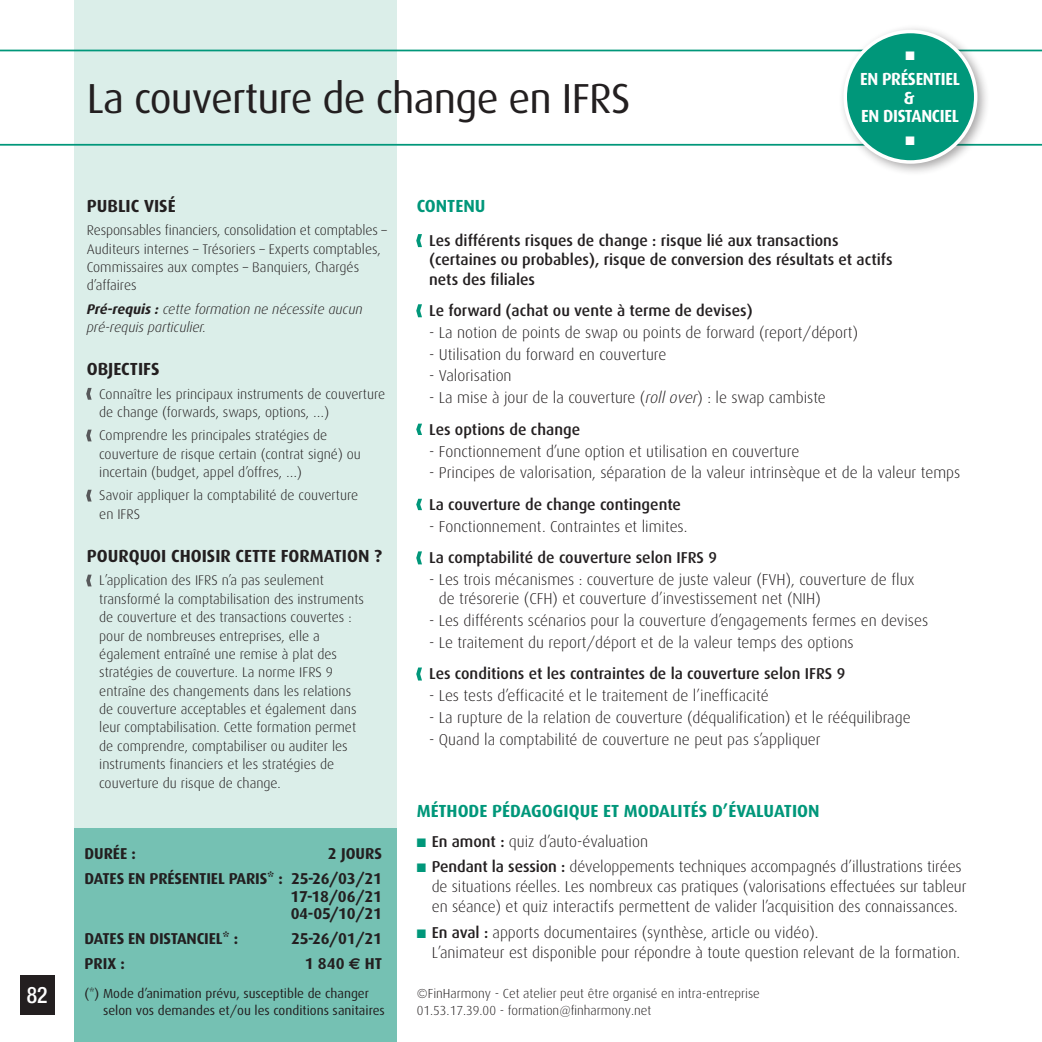
<style>
.page{position:relative;width:1042px;height:1042px;background:#fff}
.page>*{position:absolute;margin:0;border:0;box-sizing:border-box;transform-origin:0 0}
.t1{font:42px "Dax";letter-spacing:-.02em;color:#231f20}
.t2{font:500 condensed 22.75px "Helvetica Neue LT Std";color:#fff;scale:.95 1}
.PUBLIC{font:700 17.5px "Dax";color:#231f20}
.CONTENU{font:700 17.5px "Dax";color:#00977a}
.t3{font:700 17.5px/18.4px "Dax";letter-spacing:-.02em;color:#fff;text-align:center;scale:.95 1}
.Body-CONTENU{font:300 15.75px/19.2px "Dax";color:#231f20}
.Body-METHODE-PEDAG{font:300 15.75px/20.1px "Dax";letter-spacing:-.005em;color:#231f20}
.ss-Titre-CONTENU{font:500 15.75px/19.2px "Dax";color:#231f20}
.DUREE-JOURS{font:700 15.75px/17.5px "Dax";letter-spacing:-.01em;color:#231f20;text-align:justify}
.Body-PUBLIC{font:300 14px/18.4px "Dax";color:#231f20}
.Body-Ital-PUBLIC{font:italic 300 14px/18.4px "Dax";color:#231f20}
.t4{font:300 13.12px/16.6px "Dax";color:#231f20}
.DUREE-JOURS-2{font:13.12px/16.6px "Dax";color:#231f20}
.t5{font:12.25px "Zapf Dingbats Std";color:#fff}
.s1{font-weight:700}
.s2{color:#57585a}
.s3{font-family:"Euro Sans"}
.s4{color:#00977a}
.s5{font-style:italic}
.s6{font-weight:500}
</style>
<div class="page">
<div style="left:20px;top:975px;width:35px;height:39px;background:#231f20"></div>
<div style="left:74px;top:0;width:323px;height:1042px;background:#dbeee9"></div>
<hr style="left:0;top:144px;width:1042px;height:2px;background:#00977a">
<hr style="left:0;top:50px;width:1042px;height:1px;background:#00977a">
<svg style="left:86px;top:387px;width:6px;height:13px"></svg>
<svg style="left:86px;top:429px;width:6px;height:13px"></svg>
<svg style="left:86px;top:489px;width:6px;height:13px"></svg>
<svg style="left:86px;top:574px;width:6px;height:13px"></svg>
<div style="left:74px;top:828px;width:323px;height:214px;background:#75c1b3"></div>
<div style="left:838px;top:24px;width:152px;height:153px;background:#231f20;opacity:.4"></div>
<div style="left:845px;top:32px;width:130px;height:130px;background:#00977a;border-radius:50%"></div>
<div style="left:843px;top:30px;width:134px;height:134px;border:4px solid #fff;border-radius:50%"></div>
<svg style="left:416px;top:234px;width:6px;height:14px"></svg>
<svg style="left:416px;top:304px;width:6px;height:14px"></svg>
<svg style="left:416px;top:423px;width:6px;height:12px"></svg>
<svg style="left:416px;top:498px;width:6px;height:13px"></svg>
<svg style="left:416px;top:551px;width:6px;height:14px"></svg>
<svg style="left:416px;top:667px;width:6px;height:14px"></svg>
<p class="t2" style="left:27px;top:981px;width:23px">82</p>
<p class="t1" style="left:87px;top:75px;width:545px">La couverture de change en IFRS</p>
<p class="t5" style="left:905px;top:50px;width:11px">■</p>
<p class="t3" style="left:860px;top:70px;width:107px">EN PRÉSENTIEL &amp;<br>EN DISTANCIEL</p>
<p class="t5" style="left:905px;top:135px;width:11px">■</p>
<p class="PUBLIC" style="left:87px;top:196px;width:90px">PUBLIC VISÉ</p>
<p class="Body-PUBLIC" style="left:87px;top:221px;width:302px">Responsables financiers, consolidation et comptables – Auditeurs internes – Trésoriers – Experts comptables, Commissaires aux comptes – Banquiers, Chargés d’affaires</p>
<p class="Body-Ital-PUBLIC" style="left:87px;top:300px;width:277px"><span class="s1">Pré-requis :</span> cette formation ne nécessite aucun pré-requis particulier.</p>
<p class="PUBLIC" style="left:87px;top:359px;width:74px">OBJECTIFS</p>
<p class="Body-PUBLIC" style="left:99px;top:385px;width:287px;text-indent:-12px"><span class="s2">❬</span> Connaître les principaux instruments de couverture de change (forwards, swaps, options, …)</p>
<p class="Body-PUBLIC" style="left:99px;top:426px;width:263px;text-indent:-12px"><span class="s2">❬</span> Comprendre les principales stratégies de couverture de risque certain (contrat signé) ou incertain (budget, appel d’offres, …)</p>
<p class="Body-PUBLIC" style="left:99px;top:486px;width:260px;text-indent:-12px"><span class="s2">❬</span> Savoir appliquer la comptabilité de couverture en IFRS</p>
<p class="PUBLIC" style="left:87px;top:546px;width:297px">POURQUOI CHOISIR CETTE FORMATION ?</p>
<p class="Body-PUBLIC" style="left:99px;top:571px;width:266px;text-indent:-12px"><span class="s2">❬</span> L’application des IFRS n’a pas seulement transformé la comptabilisation des instruments de couverture et des transactions couvertes : pour de nombreuses entreprises, elle a également entraîné une remise à plat des stratégies de couverture. La norme IFRS 9 entraîne des changements dans les relations de couverture acceptables et également dans leur comptabilisation. Cette formation permet de comprendre, comptabiliser ou auditer les instruments financiers et les stratégies de couverture du risque de change.</p>
<p class="DUREE-JOURS" style="left:84px;top:845px;width:53px">DURÉE :</p>
<p class="DUREE-JOURS" style="left:328px;top:845px;width:56px">2 JOURS</p>
<p class="DUREE-JOURS" style="left:290px;top:870px;width:93px;text-indent:-206px">DATES EN PRÉSENTIEL PARIS* : 25-26/03/21<br>17-18/06/21<br>04-05/10/21</p>
<p class="DUREE-JOURS" style="left:84px;top:930px;width:155px">DATES EN DISTANCIEL* :</p>
<p class="DUREE-JOURS" style="left:291px;top:930px;width:92px">25-26/01/21</p>
<p class="DUREE-JOURS" style="left:84px;top:955px;width:42px">PRIX :</p>
<p class="DUREE-JOURS" style="left:305px;top:955px;width:79px">1 840 <span class="s3">€</span> HT</p>
<p class="DUREE-JOURS-2" style="left:103px;top:985px;width:283px;text-indent:-19px">(*) Mode d’animation prévu, susceptible de changer selon vos demandes et/ou les conditions sanitaires</p>
<p class="CONTENU" style="left:417px;top:196px;width:70px">CONTENU</p>
<p class="ss-Titre-CONTENU" style="left:429px;top:231px;width:465px;text-indent:-12px"><span class="s4">❬</span> Les différents risques de change : risque lié aux transactions (certaines ou probables), risque de conversion des résultats et actifs nets des filiales</p>
<p class="ss-Titre-CONTENU" style="left:417px;top:301px;width:337px"><span class="s4">❬</span> Le forward (achat ou vente à terme de devises)</p>
<p class="Body-CONTENU" style="left:429px;top:323px;width:430px">- La notion de points de swap ou points de forward (report/déport)</p>
<p class="Body-CONTENU" style="left:429px;top:345px;width:239px">- Utilisation du forward en couverture</p>
<p class="Body-CONTENU" style="left:429px;top:366px;width:84px">- Valorisation</p>
<p class="Body-CONTENU" style="left:429px;top:388px;width:398px">- La mise à jour de la couverture (<span class="s5">roll over</span>) : le swap cambiste</p>
<p class="ss-Titre-CONTENU" style="left:417px;top:420px;width:165px"><span class="s4">❬</span> Les options de change</p>
<p class="Body-CONTENU" style="left:429px;top:442px;width:372px">- Fonctionnement d’une option et utilisation en couverture</p>
<p class="Body-CONTENU" style="left:429px;top:463px;width:532px">- Principes de valorisation, séparation de la valeur intrinsèque et de la valeur temps</p>
<p class="ss-Titre-CONTENU" style="left:417px;top:495px;width:266px"><span class="s4">❬</span> La couverture de change contingente</p>
<p class="Body-CONTENU" style="left:429px;top:517px;width:260px">- Fonctionnement. Contraintes et limites.</p>
<p class="ss-Titre-CONTENU" style="left:417px;top:548px;width:302px"><span class="s4">❬</span> La comptabilité de couverture selon IFRS 9</p>
<p class="Body-CONTENU" style="left:439px;top:570px;width:477px;text-indent:-10px">- Les trois mécanismes : couverture de juste valeur (FVH), couverture de flux de trésorerie (CFH) et couverture d’investissement net (NIH)</p>
<p class="Body-CONTENU" style="left:429px;top:611px;width:500px">- Les différents scénarios pour la couverture d’engagements fermes en devises</p>
<p class="Body-CONTENU" style="left:429px;top:633px;width:426px">- Le traitement du report/déport et de la valeur temps des options</p>
<p class="ss-Titre-CONTENU" style="left:417px;top:664px;width:430px"><span class="s4">❬</span> Les conditions et les contraintes de la couverture selon IFRS 9</p>
<p class="Body-CONTENU" style="left:429px;top:686px;width:341px">- Les tests d’efficacité et le traitement de l’inefficacité</p>
<p class="Body-CONTENU" style="left:429px;top:708px;width:483px">- La rupture de la relation de couverture (déqualification) et le rééquilibrage</p>
<p class="Body-CONTENU" style="left:429px;top:730px;width:393px">- Quand la comptabilité de couverture ne peut pas s’appliquer</p>
<p class="CONTENU" style="left:417px;top:801px;width:404px">MÉTHODE PÉDAGOGIQUE ET MODALITÉS D’ÉVALUATION</p>
<p class="Body-METHODE-PEDAG" style="left:417px;top:832px;width:233px"><span class="s4">■</span> <span class="s6">En amont :</span> quiz d’auto-évaluation</p>
<p class="Body-METHODE-PEDAG" style="left:432px;top:857px;width:536px;text-indent:-15px"><span class="s4">■</span> <span class="s6">Pendant la session :</span> développements techniques accompagnés d’illustrations tirées de situations réelles. Les nombreux cas pratiques (valorisations effectuées sur tableur en séance) et quiz interactifs permettent de valider l’acquisition des connaissances.</p>
<p class="Body-METHODE-PEDAG" style="left:432px;top:922px;width:530px;text-indent:-15px"><span class="s4">■</span> <span class="s6">En aval :</span> apports documentaires (synthèse, article ou vidéo).<br>L’animateur est disponible pour répondre à toute question relevant de la formation.</p>
<p class="t4" style="left:417px;top:985px;width:344px">©FinHarmony - Cet atelier peut être organisé en intra-entreprise<br>01.53.17.39.00 - formation@finharmony.net</p>
</div>
